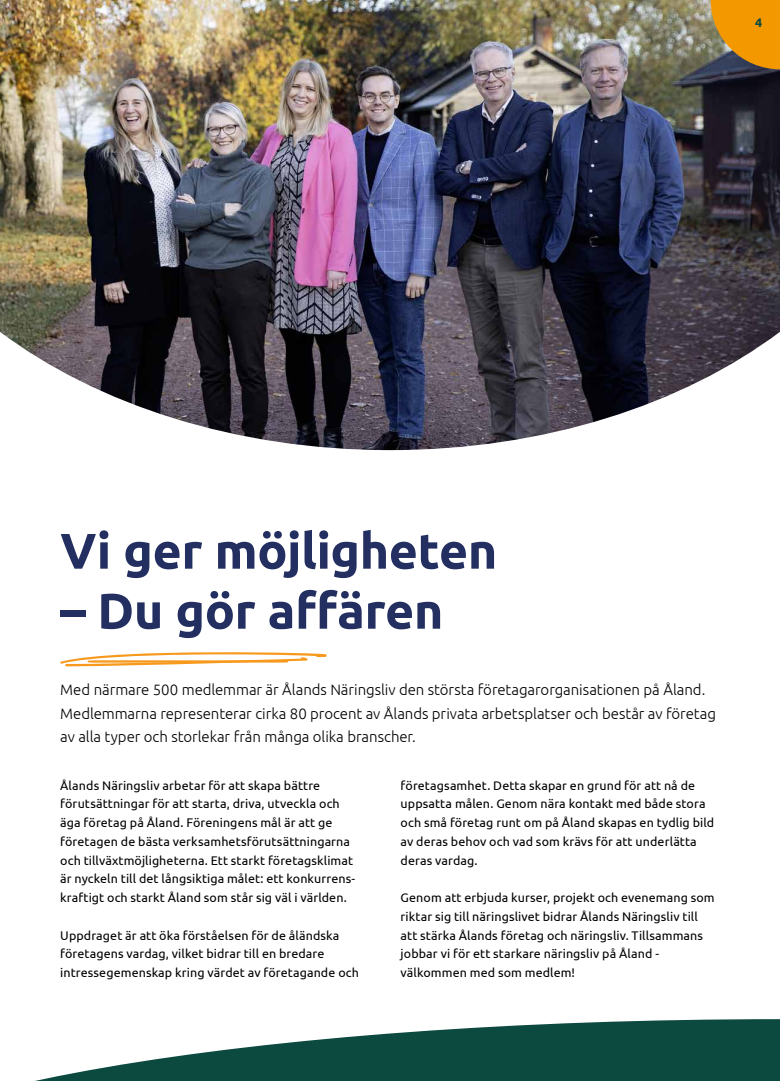
<style>
.page{position:relative;width:780px;height:1081px;background:#fff}
.page>*{position:absolute;margin:0;border:0;box-sizing:border-box;transform-origin:0 0}
.t1{font:700 50px "Ubuntu";letter-spacing:-.01em;color:#232f60}
.t2{font:300 15px/23.8px "Ubuntu";letter-spacing:-.005em;color:#000}
.t3{font:12.5px/18.8px "Ubuntu";letter-spacing:.01em;color:#000}
.t4{font:700 12.5px "Ubuntu";color:#0c493f}
</style>
<div class="page">
<svg style="left:35px;top:1019px;width:745px;height:62px;fill:#0c493f"></svg>
<img style="left:0;top:0;width:780px;height:450px">
<svg style="left:60px;top:652px;width:267px;height:15px"></svg>
<svg style="left:710px;top:0;width:70px;height:69px;background:#d28c16"></svg>
<p class="t4" style="left:755px;top:15px;width:9px">4</p>
<h1 class="t1" style="left:60px;top:520px;width:438px">Vi ger möjligheten</h1>
<h1 class="t1" style="left:60px;top:580px;width:384px">– Du gör affären</h1>
<p class="t2" style="left:60px;top:677px;width:657px">Med närmare 500 medlemmar är Ålands Näringsliv den största företagarorganisationen på Åland.<br>Medlemmarna representerar cirka 80 procent av Ålands privata arbetsplatser och består av företag av alla typer och storlekar från många olika branscher.</p>
<p class="t3" style="left:60px;top:775px;width:296px">Ålands Näringsliv arbetar för att skapa bättre förutsättningar för att starta, driva, utveckla och äga företag på Åland. Föreningens mål är att ge företagen de bästa verksamhetsförutsättningarna och tillväxtmöjligheterna. Ett starkt företagsklimat är nyckeln till det långsiktiga målet: ett konkurrens&shy;kraftigt och starkt Åland som står sig väl i världen.</p>
<p class="t3" style="left:60px;top:925px;width:300px">Uppdraget är att öka förståelsen för de åländska företagens vardag, vilket bidrar till en bredare intressegemenskap kring värdet av företagande och</p>
<p class="t3" style="left:400px;top:775px;width:315px">företagsamhet. Detta skapar en grund för att nå de uppsatta målen. Genom nära kontakt med både stora och små företag runt om på Åland skapas en tydlig bild av deras behov och vad som krävs för att underlätta deras vardag.</p>
<p class="t3" style="left:400px;top:888px;width:315px">Genom att erbjuda kurser, projekt och evenemang som riktar sig till näringslivet bidrar Ålands Näringsliv till att stärka Ålands företag och näringsliv. Tillsammans jobbar vi för ett starkare näringsliv på Åland - välkommen med som medlem!</p>
</div>
